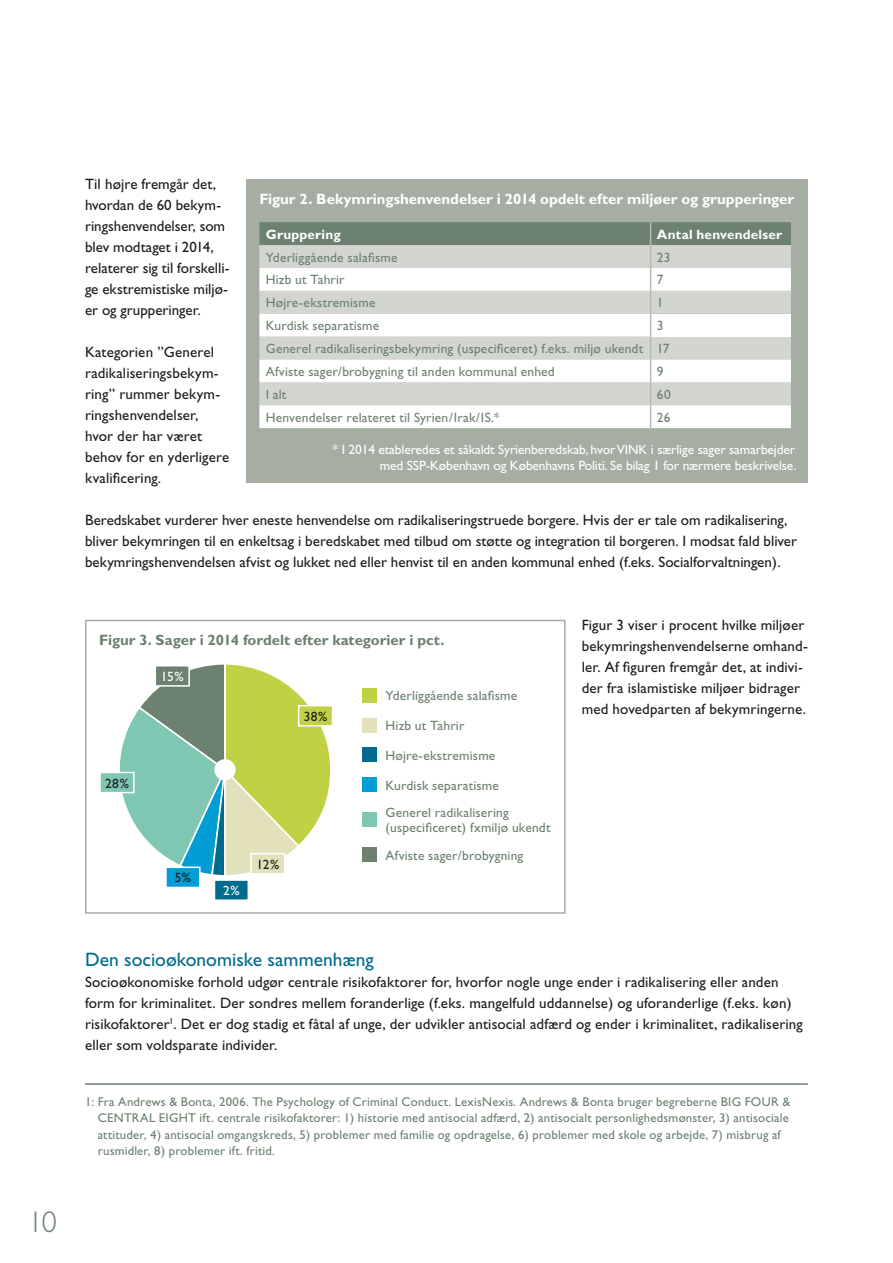
<style>
.page{position:relative;width:893px;height:1263px;background:#fff}
.page>*{position:absolute;margin:0;border:0;box-sizing:border-box;transform-origin:0 0}
.t1{font:300 30px "Gill Sans";color:#6c816f}
.t2{font:19.5px "Gill Sans";color:#006b8e}
.t3{font:15px/21px "Gill Sans";letter-spacing:.005em;color:#1d1d1b}
.t4{font:700 15px "Gill Sans";color:#fff}
.t5{font:700 15px "Gill Sans";color:#6c816f}
.t6{font:13.5px/23px "Gill Sans";letter-spacing:.015em;color:#6c816f}
.t7{font:13.5px/16.5px "Gill Sans";letter-spacing:-.01em;color:#fff;text-align:right}
.t8{font:700 13.5px "Gill Sans";letter-spacing:.015em;color:#fff}
.t9{font:13.5px "Gill Sans";color:#1d1d1b}
.t10{font:12.75px/16.5px "Gill Sans";letter-spacing:.015em;color:#6c816f}
</style>
<div class="page">
<div style="left:247px;top:180px;width:561px;height:303px;background:#a6aea3"></div>
<svg style="left:259px;top:222px;width:532px;height:206px;background:#daddd9"></svg>
<div style="left:85px;top:620px;width:481px;height:294px;border:2px solid #a6aea3"></div>
<svg style="left:119px;top:664px;width:212px;height:211px"></svg>
<div style="left:362px;top:688px;width:15px;height:15px;background:#c0d243"></div>
<div style="left:362px;top:718px;width:15px;height:15px;background:#e3e1bb"></div>
<div style="left:362px;top:747px;width:15px;height:15px;background:#006b8e"></div>
<div style="left:362px;top:777px;width:15px;height:15px;background:#009ed4"></div>
<div style="left:362px;top:812px;width:15px;height:15px;background:#7fc7b3"></div>
<div style="left:362px;top:847px;width:15px;height:15px;background:#6c816f"></div>
<div style="left:299px;top:706px;width:33px;height:20px;background:#c0d243"></div>
<div style="left:298px;top:705px;width:35px;height:22px;border:2px solid #fff"></div>
<div style="left:251px;top:854px;width:34px;height:20px;background:#e3e1bb"></div>
<div style="left:250px;top:853px;width:36px;height:21px;border:2px solid #fff"></div>
<div style="left:214px;top:880px;width:34px;height:20px;background:#006b8e"></div>
<div style="left:214px;top:879px;width:35px;height:22px;border:2px solid #fff"></div>
<div style="left:166px;top:867px;width:34px;height:20px;background:#009ed4"></div>
<div style="left:165px;top:866px;width:36px;height:22px;border:2px solid #fff"></div>
<div style="left:100px;top:772px;width:34px;height:21px;background:#7fc7b3"></div>
<div style="left:99px;top:772px;width:36px;height:21px;border:2px solid #fff"></div>
<div style="left:155px;top:666px;width:34px;height:20px;background:#6c816f"></div>
<div style="left:155px;top:665px;width:35px;height:22px;border:2px solid #fff"></div>
<div style="left:214px;top:759px;width:22px;height:21px;background:#fff;border-radius:50%"></div>
<hr style="left:85px;top:1083px;width:723px;height:2px;background:#6c816f">
<h1 class="t1" style="left:28px;top:1205px;width:30px">10</h1>
<p class="t3" style="left:85px;top:174px;width:146px">Til højre fremgår det, hvordan de 60 bekym&shy;ringshenvendelser, som blev modtaget i 2014, relaterer sig til forskelli&shy;ge ekstremistiske miljø&shy;er og grupperinger.</p>
<p class="t3" style="left:85px;top:342px;width:146px">Kategorien ”Generel radikaliseringsbekym&shy;ring” rummer bekym&shy;ringshenvendelser, hvor der har været behov for en yderligere kvalificering.</p>
<p class="t3" style="left:85px;top:510px;width:713px">Beredskabet vurderer hver eneste henvendelse om radikaliseringstruede borgere. Hvis der er tale om radikalisering, bliver bekymringen til en enkeltsag i beredskabet med tilbud om støtte og integration til borgeren. I modsat fald bliver bekymringshenvendelsen afvist og lukket ned eller henvist til en anden kommunal enhed (f.eks. Socialforvaltningen).</p>
<p class="t4" style="left:259px;top:190px;width:536px">Figur 2. Bekymringshenvendelser i 2014 opdelt efter miljøer og grupperinger</p>
<p class="t8" style="left:266px;top:226px;width:76px">Gruppering</p>
<p class="t8" style="left:657px;top:226px;width:127px">Antal henvendelser</p>
<p class="t6" style="left:266px;top:246px;width:133px">Yderliggående salafisme</p>
<p class="t6" style="left:657px;top:246px;width:15px">23</p>
<p class="t6" style="left:266px;top:268px;width:80px">Hizb ut Tahrir</p>
<p class="t6" style="left:657px;top:268px;width:8px">7</p>
<p class="t6" style="left:266px;top:291px;width:111px">Højre-ekstremisme</p>
<p class="t6" style="left:657px;top:291px;width:8px">1</p>
<p class="t6" style="left:266px;top:314px;width:115px">Kurdisk separatisme</p>
<p class="t6" style="left:266px;top:314px;width:405px;text-indent:391px">3<br>Generel radikaliseringsbekymring (uspecificeret) f.eks. miljø ukendt 17<br>Afviste sager/brobygning til anden kommunal enhed</p>
<p class="t6" style="left:657px;top:360px;width:8px">9</p>
<p class="t6" style="left:266px;top:383px;width:22px">I alt</p>
<p class="t6" style="left:657px;top:383px;width:15px">60</p>
<p class="t6" style="left:266px;top:406px;width:235px">Henvendelser relateret til Syrien/Irak/IS.*</p>
<p class="t6" style="left:657px;top:406px;width:15px">26</p>
<p class="t7" style="left:333px;top:441px;width:465px">* I 2014 etableredes et såkaldt Syrienberedskab, hvor VINK i særlige sager samarbejder med SSP-København og Københavns Politi. Se bilag 1 for nærmere beskrivelse.</p>
<p class="t5" style="left:99px;top:631px;width:347px">Figur 3. Sager i 2014 fordelt efter kategorier i pct.</p>
<p class="t9" style="left:105px;top:775px;width:25px">28%</p>
<p class="t7" style="left:161px;top:668px;width:24px">15%</p>
<p class="t9" style="left:304px;top:708px;width:25px">38%</p>
<p class="t9" style="left:175px;top:870px;width:18px">5%</p>
<p class="t7" style="left:223px;top:882px;width:18px">2%</p>
<p class="t9" style="left:257px;top:856px;width:24px">12%</p>
<p class="t6" style="left:385px;top:684px;width:133px">Yderliggående salafisme</p>
<p class="t6" style="left:385px;top:714px;width:80px">Hizb ut Tahrir</p>
<p class="t6" style="left:385px;top:744px;width:111px">Højre-ekstremisme</p>
<p class="t6" style="left:385px;top:771px;width:125px;line-height:27.5px">Kurdisk separatisme<br>Generel radikalisering</p>
<p class="t6" style="left:385px;top:814px;width:167px;line-height:27.5px">(uspecificeret) fxmiljø ukendt<br>Afviste sager/brobygning</p>
<p class="t3" style="left:582px;top:615px;width:228px">Figur 3 viser i procent hvilke miljøer bekymringshenvendelserne omhand&shy;ler. Af figuren fremgår det, at indivi&shy;der fra islamistiske miljøer bidrager med hovedparten af bekymringerne.</p>
<h2 class="t2" style="left:85px;top:948px;width:290px">Den socioøkonomiske sammenhæng</h2>
<p class="t3" style="left:85px;top:972px;width:719px">Socioøkonomiske forhold udgør centrale risikofaktorer for, hvorfor nogle unge ender i radikalisering eller anden form for kriminalitet. Der sondres mellem foranderlige (f.eks. mangelfuld uddannelse) og uforanderlige (f.eks. køn) risikofaktorer<sup>1</sup>. Det er dog stadig et fåtal af unge, der udvikler antisocial adfærd og ender i kriminalitet, radikalisering eller som voldsparate individer.</p>
<p class="t10" style="left:98px;top:1093px;width:694px;text-indent:-13px">1: Fra Andrews &amp; Bonta, 2006. The Psychology of Criminal Conduct. LexisNexis. Andrews &amp; Bonta bruger begreberne BIG FOUR &amp; CENTRAL EIGHT ift. centrale risikofaktorer: 1) historie med antisocial adfærd, 2) antisocialt personlighedsmønster, 3) antisociale attituder, 4) antisocial omgangskreds, 5) problemer med familie og opdragelse, 6) problemer med skole og arbejde, 7) misbrug af rusmidler, 8) problemer ift. fritid.</p>
</div>
